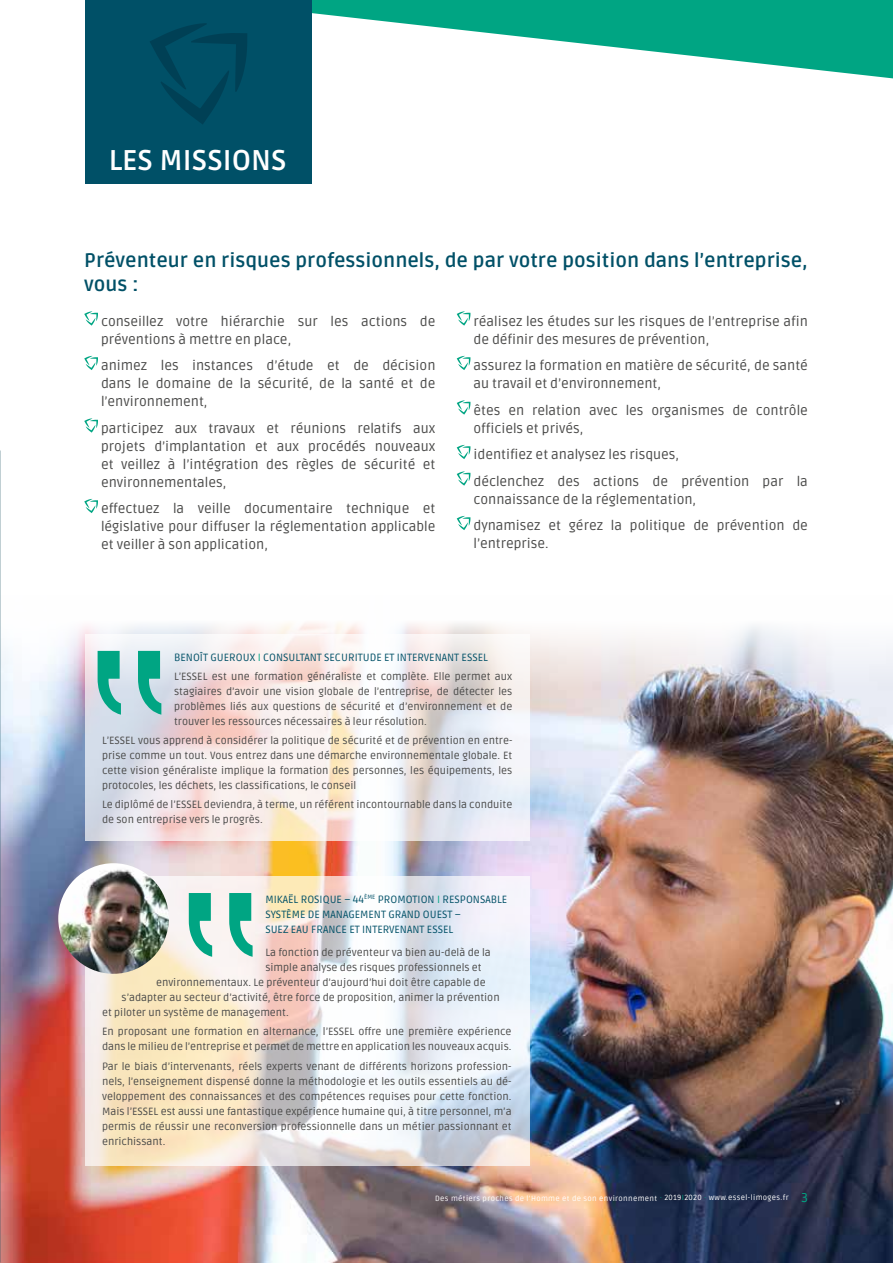
<style>
.page{position:relative;width:893px;height:1263px;background:#fff}
.page>*{position:absolute;margin:0;border:0;box-sizing:border-box;transform-origin:0 0}
.t1{font:700 28.5px "Ruda";color:#fff}
.t2{font:700 19.5px/23.4px "Ruda";color:#005067}
.t3{font:13.5px/18px "Ruda";color:#494948}
.t4{font:10.5px/15px "Ruda";color:#494948}
.t5{font:10.5px/15px "Ruda";color:#005067}
.t6{font:7.5px "Ruda";letter-spacing:.05em;color:#fff}
.s1{color:#005067}
.s2{color:#00a583}
.s3{font-size:12.75px;color:#00a583}
</style>
<div class="page">
<svg style="left:312px;top:0;width:581px;height:78px;fill:#00a583"></svg>
<img style="left:1px;top:623px;width:892px;height:640px">
<div style="left:85px;top:0;width:227px;height:183px;background:#005067"></div>
<svg style="left:150px;top:23px;width:97px;height:101px"></svg>
<img style="left:0;top:451px;width:1px;height:812px">
<svg style="left:85px;top:634px;width:444px;height:206px"></svg>
<svg style="left:85px;top:876px;width:444px;height:290px"></svg>
<svg style="left:84px;top:311px;width:14px;height:15px"></svg>
<svg style="left:84px;top:356px;width:14px;height:14px"></svg>
<svg style="left:84px;top:418px;width:14px;height:15px"></svg>
<svg style="left:84px;top:499px;width:14px;height:14px"></svg>
<svg style="left:457px;top:311px;width:13px;height:15px"></svg>
<svg style="left:457px;top:356px;width:13px;height:14px"></svg>
<svg style="left:457px;top:400px;width:13px;height:15px"></svg>
<svg style="left:457px;top:445px;width:13px;height:14px"></svg>
<svg style="left:457px;top:471px;width:13px;height:15px"></svg>
<svg style="left:457px;top:516px;width:13px;height:14px"></svg>
<svg style="left:98px;top:651px;width:63px;height:64px;background:#6dc3b8"></svg>
<svg style="left:189px;top:893px;width:64px;height:64px"></svg>
<img style="left:58px;top:863px;width:111px;height:111px;border-radius:55px">
<h1 class="t1" style="left:109px;top:145px;width:179px">LES MISSIONS</h1>
<h2 class="t2" style="left:84px;top:249px;width:725px">Préventeur en risques professionnels, de par votre position dans l’entreprise, vous :</h2>
<p class="t3" style="left:101px;top:312px;width:336px">conseillez votre hiérarchie sur les actions de préventions à mettre en place,</p>
<p class="t3" style="left:101px;top:357px;width:336px;text-align:justify">animez les instances d’étude et de décision dans le domaine de la sécurité, de la santé et de l’environnement,</p>
<p class="t3" style="left:101px;top:419px;width:336px;text-align:justify">participez aux travaux et réunions relatifs aux projets d’implantation et aux procédés nouveaux et veillez à l’intégration des règles de sécurité et environnementales,</p>
<p class="t3" style="left:101px;top:500px;width:336px;text-align:justify">effectuez la veille documentaire technique et législative pour diffuser la réglementation applicable et veiller à son application,</p>
<p class="t3" style="left:473px;top:312px;width:336px">réalisez les études sur les risques de l’entreprise afin de définir des mesures de prévention,</p>
<p class="t3" style="left:473px;top:357px;width:336px">assurez la formation en matière de sécurité, de santé au travail et d’environnement,</p>
<p class="t3" style="left:473px;top:401px;width:336px">êtes en relation avec les organismes de contrôle officiels et privés,</p>
<p class="t3" style="left:473px;top:441px;width:336px;line-height:26.5px">identifiez et analysez les risques,<br>déclenchez des actions de prévention par la</p>
<p class="t3" style="left:473px;top:486px;width:336px;line-height:26.5px">connaissance de la réglementation,<br>dynamisez et gérez la politique de prévention de</p>
<p class="t3" style="left:473px;top:535px;width:77px">l’entreprise.</p>
<p class="t4" style="left:174px;top:647px;width:340px;line-height:19.2px"><span class="s1">BENOÎT GUEROUX</span> <span class="s2">I</span> <span class="s1">CONSULTANT SECURITUDE ET INTERVENANT ESSEL<br></span>L’ESSEL est une formation généraliste et complète. Elle permet aux</p>
<p class="t4" style="left:174px;top:684px;width:340px;text-align:justify">stagiaires d’avoir une vision globale de l’entreprise, de détecter les problèmes liés aux questions de sécurité et d’environnement et de trouver les ressources nécessaires à leur résolution.</p>
<p class="t4" style="left:102px;top:733px;width:412px;text-align:justify">L’ESSEL vous apprend à considérer la politique de sécurité et de prévention en entre&shy;prise comme un tout. Vous entrez dans une démarche environnementale globale. Et cette vision généraliste implique la formation des personnes, les équipements, les protocoles, les déchets, les classifications, le conseil…</p>
<p class="t4" style="left:102px;top:797px;width:412px">Le diplômé de l’ESSEL deviendra, à terme, un référent incontournable dans la conduite de son entreprise vers le progrès.</p>
<p class="t5" style="left:265px;top:891px;width:243px">MIKAËL ROSIQUE – 44<sup>ÈME</sup> PROMOTION <span class="s2">I</span> RESPONSABLE<br>SYSTÈME DE MANAGEMENT GRAND OUEST –<br>SUEZ EAU FRANCE ET INTERVENANT ESSEL</p>
<p class="t4" style="left:265px;top:945px;width:227px">La fonction de préventeur va bien au-delà de la</p>
<p class="t4" style="left:265px;top:960px;width:218px">simple analyse des risques professionnels et</p>
<p class="t4" style="left:156px;top:975px;width:331px">environnementaux. Le préventeur d’aujourd’hui doit être capable de</p>
<p class="t4" style="left:122px;top:990px;width:380px">s’adapter au secteur d’activité, être force de proposition, animer la prévention</p>
<p class="t4" style="left:102px;top:1005px;width:188px">et piloter un système de management.</p>
<p class="t4" style="left:102px;top:1024px;width:411px">En proposant une formation en alternance, l’ESSEL offre une première expérience dans le milieu de l’entreprise et permet de mettre en application les nouveaux acquis.</p>
<p class="t4" style="left:102px;top:1059px;width:411px;text-align:justify">Par le biais d’intervenants, réels experts venant de différents horizons profession&shy;nels, l’enseignement dispensé donne la méthodologie et les outils essentiels au dé&shy;veloppement des connaissances et des compétences requises pour cette fonction.<br>Mais l’ESSEL est aussi une fantastique expérience humaine qui, à titre personnel, m’a permis de réussir une reconversion professionnelle dans un métier passionnant et enrichissant.</p>
<p class="t6" style="left:435px;top:1194px;width:374px">Des métiers proches de l’Homme et de son environnement <span class="s2">·</span> 2019<span class="s2">I</span>2020 <span class="s2">·</span> www.essel-limoges.fr <span class="s3">3</span></p>
</div>
